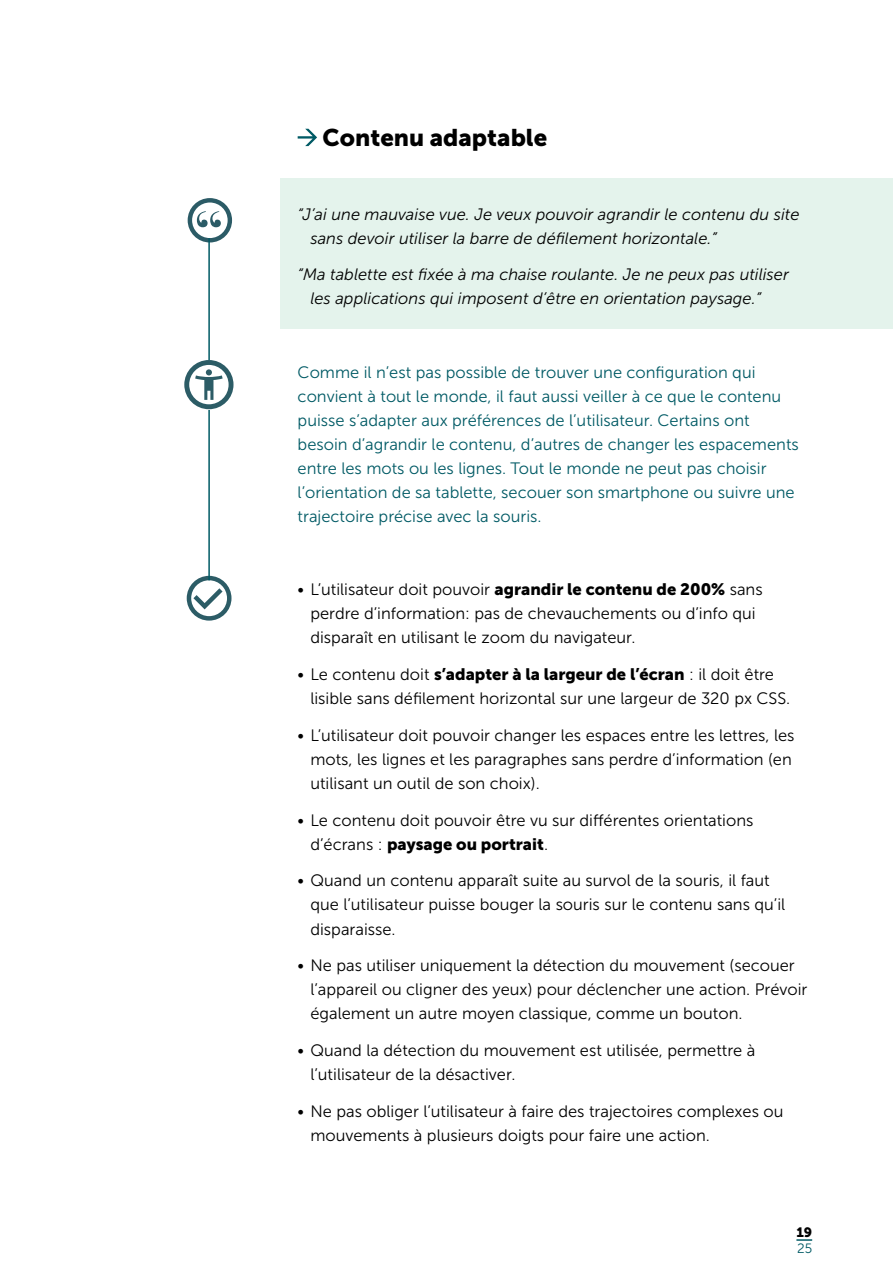
<style>
.page{position:relative;width:893px;height:1263px;background:#fff}
.page>*{position:absolute;margin:0;border:0;box-sizing:border-box;transform-origin:0 0}
.t1{font:700 55.5px "Bodoni Svty Two ITCTT";color:#2b5b66}
.kleine_titel{font:24px "Museo Sans 900";color:#000}
.t2{font:16.5px/24px "Museo Sans 300";color:#000}
.body{font:16.5px/24px "Museo Sans 300";color:#005a65}
.quote{font:italic 16.5px/24px "Museo Sans 300";color:#000}
.t3{font:13.5px "Museo Sans 900";color:#000}
.t4{font:13.5px "Museo Sans 300";color:#005a65}
.s1{font-family:"Museo Sans 900"}
</style>
<div class="page">
<svg style="left:796px;top:1239px;width:16px;height:2px"></svg>
<div style="left:281px;top:179px;width:612px;height:150px;background:#e4f3ec"></div>
<svg style="left:187px;top:576px;width:44px;height:45px"></svg>
<svg style="left:188px;top:198px;width:44px;height:44px"></svg>
<svg style="left:298px;top:129px;width:19px;height:17px"></svg>
<hr style="left:208px;top:238px;width:2px;height:342px;background:#005a65">
<svg style="left:184px;top:360px;width:49px;height:49px"></svg>
<h1 class="t1" style="left:193px;top:185px;width:33px">“</h1>
<h2 class="kleine_titel" style="left:323px;top:124px;width:226px">Contenu adaptable</h2>
<p class="quote" style="left:310px;top:202px;width:491px;text-indent:-13px">“J’ai une mauvaise vue. Je veux pouvoir agrandir le contenu du site sans devoir utiliser la barre de défilement horizontale.”</p>
<p class="quote" style="left:310px;top:263px;width:480px;text-indent:-13px">“Ma tablette est fixée à ma chaise roulante. Je ne peux pas utiliser les applications qui imposent d’être en orientation paysage.”</p>
<p class="body" style="left:298px;top:360px;width:503px">Comme il n’est pas possible de trouver une configuration qui convient à tout le monde, il faut aussi veiller à ce que le contenu puisse s’adapter aux préférences de l’utilisateur. Certains ont besoin d’agrandir le contenu, d’autres de changer les espacements entre les mots ou les lignes. Tout le monde ne peut pas choisir l’orientation de sa tablette, secouer son smartphone ou suivre une trajectoire précise avec la souris.</p>
<p class="t2" style="left:310px;top:578px;width:454px;text-indent:-13px">• L’utilisateur doit pouvoir <span class="s1">agrandir le contenu de 200%</span> sans perdre d’information: pas de chevauchements ou d’info qui disparaît en utilisant le zoom du navigateur.</p>
<p class="t2" style="left:310px;top:663px;width:481px;text-indent:-13px">• Le contenu doit <span class="s1">s’adapter à la largeur de l’écran</span> : il doit être lisible sans défilement horizontal sur une largeur de 320 px CSS.</p>
<p class="t2" style="left:310px;top:723px;width:486px;text-indent:-13px">• L’utilisateur doit pouvoir changer les espaces entre les lettres, les mots, les lignes et les paragraphes sans perdre d’information (en utilisant un outil de son choix).</p>
<p class="t2" style="left:310px;top:808px;width:445px;text-indent:-13px">• Le contenu doit pouvoir être vu sur différentes orientations d’écrans : <span class="s1">paysage ou portrait</span>.</p>
<p class="t2" style="left:310px;top:869px;width:476px;text-indent:-13px">• Quand un contenu apparaît suite au survol de la souris, il faut que l’utilisateur puisse bouger la souris sur le contenu sans qu’il disparaisse.</p>
<p class="t2" style="left:310px;top:954px;width:499px;text-indent:-13px">• Ne pas utiliser uniquement la détection du mouvement (secouer l’appareil ou cligner des yeux) pour déclencher une action. Prévoir également un autre moyen classique, comme un bouton.</p>
<p class="t2" style="left:310px;top:1038px;width:446px;text-indent:-13px">• Quand la détection du mouvement est utilisée, permettre à l’utilisateur de la désactiver.</p>
<p class="t2" style="left:310px;top:1099px;width:475px;text-indent:-13px">• Ne pas obliger l’utilisateur à faire des trajectoires complexes ou mouvements à plusieurs doigts pour faire une action.</p>
<p class="t3" style="left:796px;top:1225px;width:17px">19</p>
<p class="t4" style="left:797px;top:1241px;width:17px">25</p>
</div>
